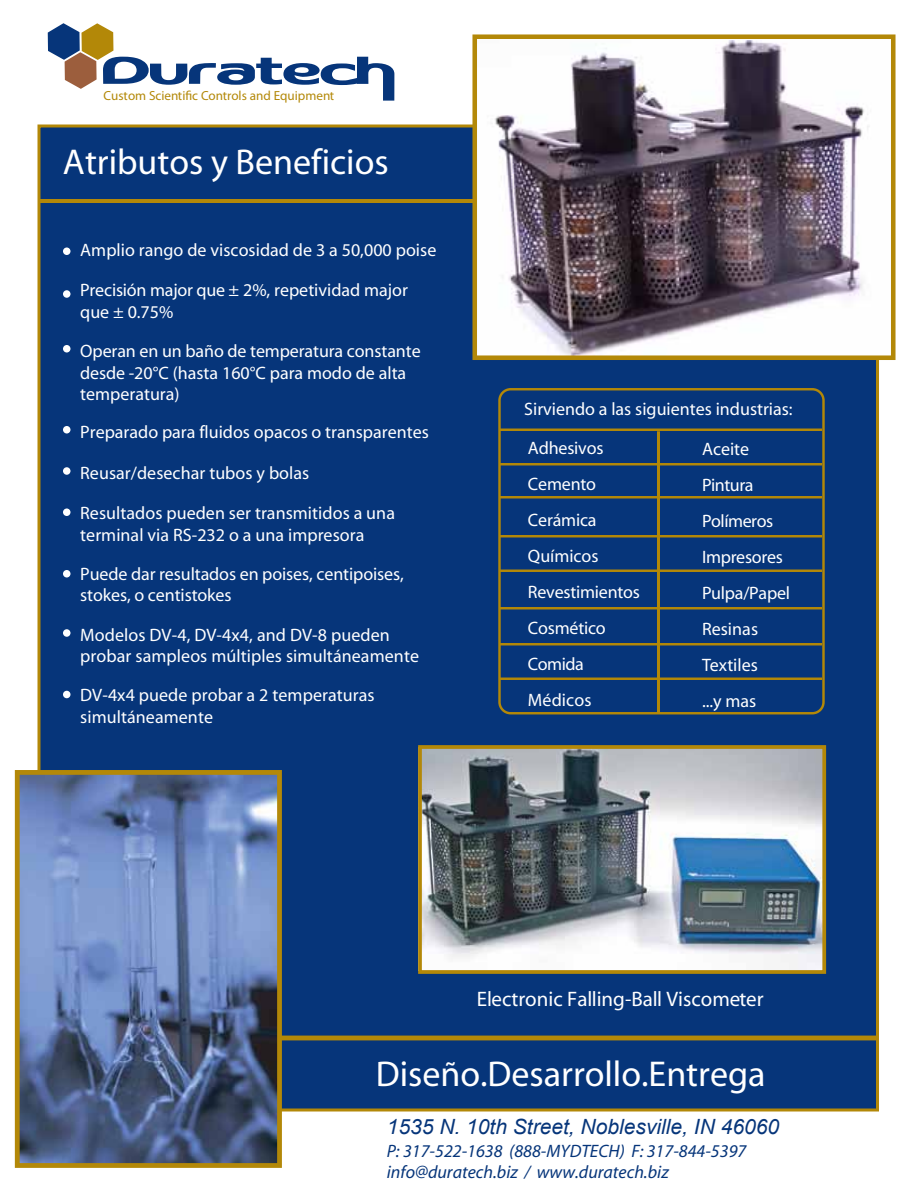
<style>
.page{position:relative;width:918px;height:1188px;background:#fff}
.page>*{position:absolute;margin:0;border:0;box-sizing:border-box;transform-origin:0 0}
.t1{font:36px "Myriad";color:#fff}
.t2{font:italic 21px "Arial";color:#06357a}
.t3{font:21px "Myriad";color:#fff}
.t4{font:18px/36px "Myriad";color:#fff}
.t5{font:italic 18px/21.8px "Myriad";color:#06357a}
.t6{font:13.2px "Amerika Sans";color:#b38808}
</style>
<div class="page">
<svg style="left:48px;top:23px;width:346px;height:78px"></svg>
<div style="left:38px;top:124px;width:841px;height:988px;background:#06357a;border:3px solid #b38808"></div>
<hr style="left:39px;top:199px;width:438px;height:4px;background:#b38808">
<hr style="left:254px;top:1036px;width:623px;height:4px;background:#b38808">
<img style="left:21px;top:776px;width:255px;height:386px">
<div style="left:15px;top:770px;width:267px;height:398px;border:5px solid #b38808"></div>
<img style="left:423px;top:750px;width:398px;height:219px">
<div style="left:418px;top:745px;width:408px;height:229px;border:4px solid #b38808"></div>
<img style="left:478px;top:41px;width:401px;height:313px">
<div style="left:472px;top:34px;width:424px;height:326px;border:5px solid #b38808"></div>
<div style="left:63px;top:248px;width:7px;height:7px;background:#fff;border-radius:50%"></div>
<div style="left:63px;top:290px;width:7px;height:8px;background:#fff;border-radius:50%"></div>
<div style="left:63px;top:570px;width:7px;height:8px;background:#fff;border-radius:50%"></div>
<div style="left:63px;top:629px;width:7px;height:8px;background:#fff;border-radius:50%"></div>
<div style="left:63px;top:691px;width:7px;height:7px;background:#fff;border-radius:50%"></div>
<div style="left:63px;top:345px;width:7px;height:7px;background:#fff;border-radius:50%"></div>
<div style="left:63px;top:426px;width:7px;height:8px;background:#fff;border-radius:50%"></div>
<div style="left:63px;top:467px;width:7px;height:8px;background:#fff;border-radius:50%"></div>
<div style="left:63px;top:508px;width:7px;height:8px;background:#fff;border-radius:50%"></div>
<div style="left:498px;top:388px;width:327px;height:326px;border:2px solid #b38808;border-radius:11px"></div>
<hr style="left:500px;top:463px;width:322px;height:2px;background:#b38808">
<hr style="left:500px;top:429px;width:322px;height:2px;background:#b38808">
<hr style="left:500px;top:496px;width:322px;height:2px;background:#b38808">
<hr style="left:500px;top:535px;width:322px;height:2px;background:#b38808">
<hr style="left:500px;top:570px;width:322px;height:2px;background:#b38808">
<hr style="left:500px;top:607px;width:322px;height:2px;background:#b38808">
<hr style="left:500px;top:643px;width:322px;height:2px;background:#b38808">
<hr style="left:500px;top:678px;width:322px;height:2px;background:#b38808">
<hr style="left:657px;top:431px;width:3px;height:282px;background:#b38808">
<p class="t6" style="left:104px;top:88px;width:232px">Custom Scientific Controls and Equipment</p>
<h1 class="t1" style="left:63px;top:144px;width:327px">Atributos y Beneficios</h1>
<p class="t4" style="left:80px;top:233px;width:358px">Amplio rango de viscosidad de 3 a 50,000 poise</p>
<p class="t4" style="left:80px;top:280px;width:329px;line-height:21.6px">Precisión major que ± 2%, repetividad major que ± 0.75%</p>
<p class="t4" style="left:80px;top:341px;width:342px;line-height:21.6px">Operan en un baño de temperatura constante desde -20°C (hasta 160°C para modo de alta temperatura)</p>
<p class="t4" style="left:80px;top:415px;width:350px">Preparado para fluidos opacos o transparentes</p>
<p class="t4" style="left:80px;top:455px;width:231px">Reusar/desechar tubos y bolas</p>
<p class="t4" style="left:80px;top:503px;width:316px;line-height:21.6px">Resultados pueden ser transmitidos a una terminal via RS-232 o a una impresora</p>
<p class="t4" style="left:80px;top:564px;width:325px;line-height:21.6px">Puede dar resultados en poises, centipoises, stokes, o centistokes</p>
<p class="t4" style="left:80px;top:624px;width:340px;line-height:21.6px">Modelos DV-4, DV-4x4, and DV-8 pueden probar sampleos múltiples simultáneamente</p>
<p class="t4" style="left:80px;top:685px;width:296px;line-height:21.6px">DV-4x4 puede probar a 2 temperaturas simultáneamente</p>
<p class="t4" style="left:524px;top:390px;width:270px;line-height:39px">Sirviendo a las siguientes industrias:<br>Adhesivos</p>
<p class="t4" style="left:528px;top:467px;width:114px">Cemento<br>Cerámica<br>Químicos<br>Revestimientos<br>Cosmético<br>Comida<br>Médicos</p>
<p class="t4" style="left:702px;top:432px;width:90px">Aceite<br>Pintura<br>Polímeros<br>Impresores<br>Pulpa/Papel<br>Resinas<br>Textiles<br>...y mas</p>
<p class="t3" style="left:477px;top:989px;width:288px">Electronic Falling-Ball Viscometer</p>
<h1 class="t1" style="left:376px;top:1056px;width:391px">Diseño.Desarrollo.Entrega</h1>
<p class="t2" style="left:387px;top:1113px;width:394px">1535 N. 10th Street, Noblesville, IN 46060</p>
<p class="t5" style="left:387px;top:1140px;width:361px">P: 317-522-1638 (888-MYDTECH) F: 317-844-5397 info@duratech.biz / www.duratech.biz</p>
</div>
